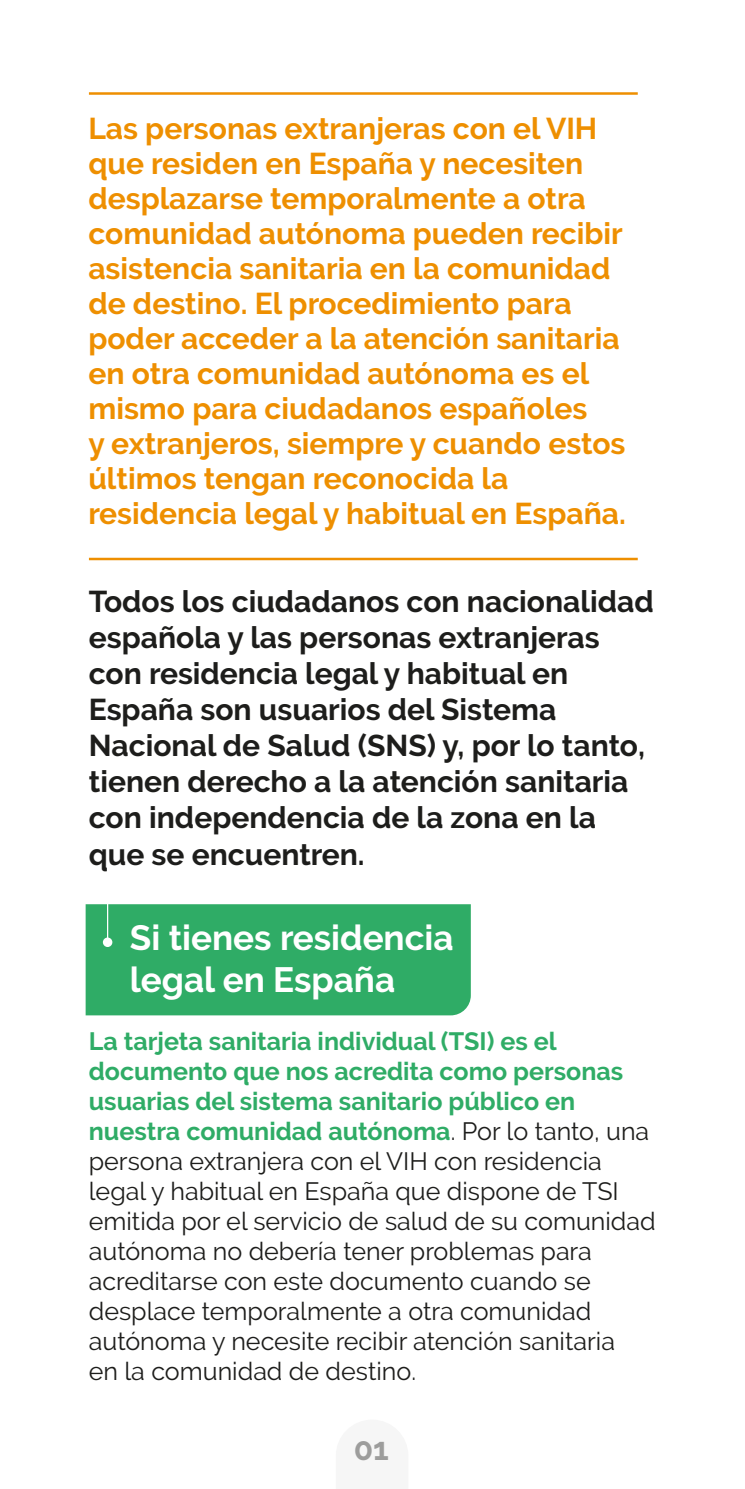
<style>
.page{position:relative;width:745px;height:1489px;background:#fff}
.page>*{position:absolute;margin:0;border:0;box-sizing:border-box;transform-origin:0 0}
.t1{font:700 35px/42px "Raleway";color:#fff}
.t2{font:700 31.75px "Raleway";color:#9d9d9c}
.t3{font:700 30px/35px "Raleway";color:#ee8f00}
.t4{font:700 30px/36px "Raleway";color:#1d1d1b}
.t5{font:25px/30px "Raleway";color:#1d1d1b}
.s1{font-weight:700;color:#2fac66}
</style>
<div class="page">
<hr style="left:89px;top:92px;width:548px;height:3px;background:#ee8f00">
<hr style="left:89px;top:557px;width:548px;height:3px;background:#ee8f00">
<div style="left:86px;top:904px;width:384px;height:111px;background:#2fac66"></div>
<hr style="left:107px;top:900px;width:1px;height:42px;background:#fff">
<div style="left:103px;top:937px;width:9px;height:9px;background:#fff;border-radius:50%"></div>
<p class="t3" style="left:88px;top:111px;width:538px">Las personas extranjeras con el VIH que residen en España y necesiten desplazarse temporalmente a otra comunidad autónoma pueden recibir asistencia sanitaria en la comunidad de destino. El procedimiento para poder acceder a la atención sanitaria en otra comunidad autónoma es el mismo para ciudadanos españoles<br>y extranjeros, siempre y cuando estos últimos tengan reconocida la residencia legal y habitual en España.</p>
<p class="t4" style="left:89px;top:584px;width:566px">Todos los ciudadanos con nacionalidad española y las personas extranjeras con residencia legal y habitual en España son usuarios del Sistema Nacional de Salud (SNS) y, por lo tanto, tienen derecho a la atención sanitaria con independencia de la zona en la que se encuentren.</p>
<h1 class="t1" style="left:130px;top:917px;width:325px">Si tienes residencia legal en España</h1>
<p class="t5" style="left:89px;top:1025px;width:568px"><span class="s1">La tarjeta sanitaria individual (TSI) es el documento que nos acredita como personas usuarias del sistema sanitario público en nuestra comunidad autónoma</span>. Por lo tanto, una persona extranjera con el VIH con residencia legal y habitual en España que dispone de TSI emitida por el servicio de salud de su comunidad autónoma no debería tener problemas para acreditarse con este documento cuando se desplace temporalmente a otra comunidad autónoma y necesite recibir atención sanitaria<br>en la comunidad de destino.</p>
<p class="t2" style="left:353px;top:1430px;width:37px">01</p>
</div>
